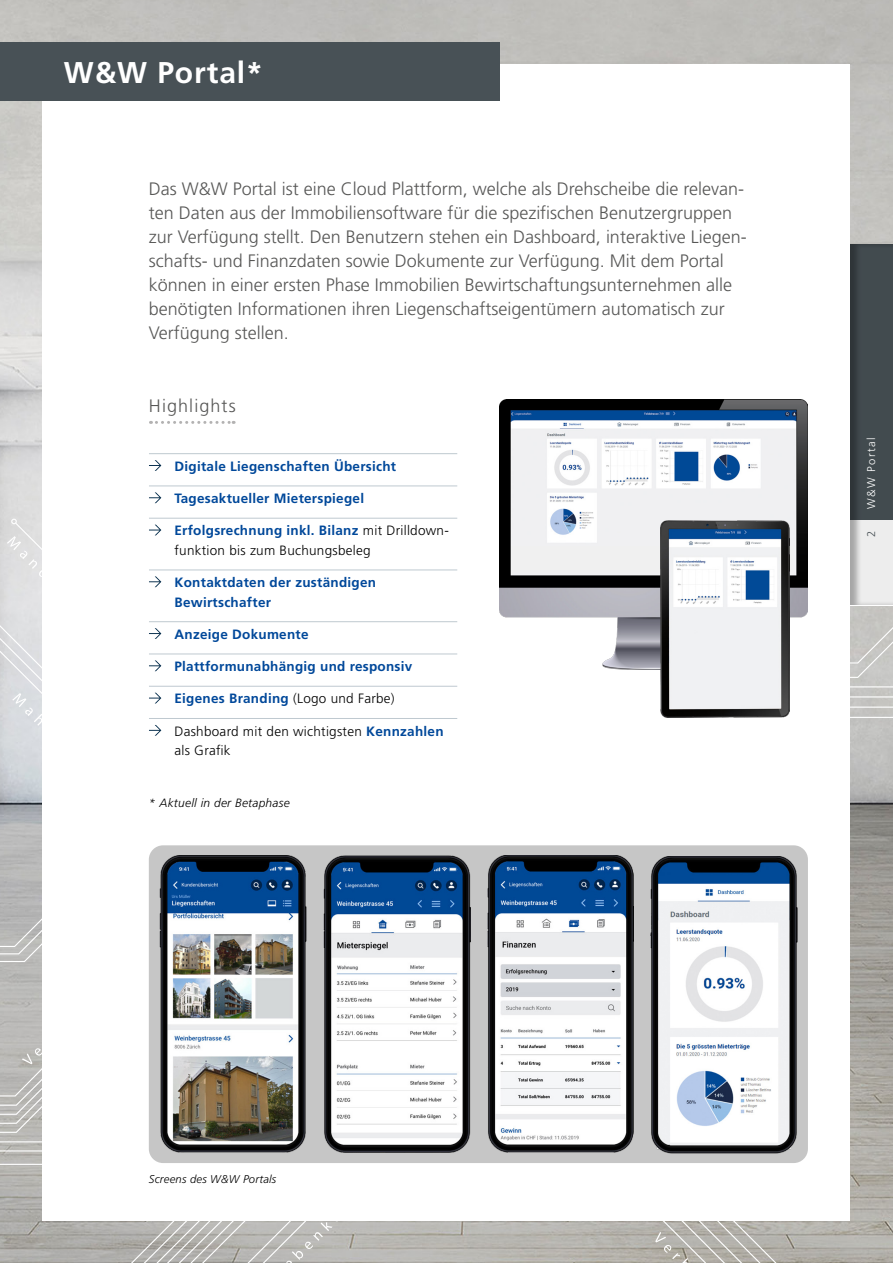
<style>
.page{position:relative;width:893px;height:1263px;background:#fff}
.page>*{position:absolute;margin:0;border:0;box-sizing:border-box;transform-origin:0 0}
.t1{font:700 30px "Frutiger LT Pro";letter-spacing:.03em;color:#fff}
.t2{font:300 18px/24px "Frutiger LT Pro";color:#575756}
.t3{font:300 18px "Frutiger LT Pro";letter-spacing:.06em;color:#575756}
.t4{font:700 13.5px/19.5px "Frutiger LT Pro";letter-spacing:.02em;color:#00489a}
.t5{font:300 13.5px/19.5px "Frutiger LT Pro";letter-spacing:.02em;color:#000}
.t6{font:italic 300 12px "Frutiger LT Pro";letter-spacing:.02em;color:#000}
.t7{font:italic 300 11.25px "Frutiger LT Pro";letter-spacing:.02em;color:#000}
.t8{font:300 11.25px "Frutiger LT Pro";letter-spacing:.12em;color:#fff}
.t9{font:300 11.25px "Frutiger LT Pro";color:#485156}
.s1{font-weight:700;color:#00489a}
.s2{font-weight:300;color:#000}
</style>
<div class="page">
<img style="left:0;top:0;width:893px;height:1263px">
<svg style="left:0;top:550px;width:149px;height:713px;background:#b7b7b5"></svg>
<svg style="left:850px;top:605px;width:43px;height:81px;background:#c8c8c5"></svg>
<svg style="left:850px;top:753px;width:43px;height:152px;background:#9d9c98"></svg>
<svg style="left:418px;top:1220px;width:383px;height:43px;background:#b8b5b0"></svg>
<svg style="left:14px;top:521px;width:29px;height:274px;background:#dddee1"></svg>
<svg style="left:11px;top:519px;width:6px;height:5px"></svg>
<svg style="left:149px;top:1220px;width:250px;height:43px;background:#bbb9b6"></svg>
<svg style="left:850px;top:691px;width:43px;height:62px;background:#c5c5c3"></svg>
<svg style="left:12px;top:693px;width:31px;height:90px;background:#d8dce0"></svg>
<svg style="left:272px;top:1220px;width:103px;height:43px;background:#bdbcb9"></svg>
<svg style="left:0;top:831px;width:43px;height:321px;background:#bcbcba"></svg>
<svg style="left:655px;top:1232px;width:131px;height:31px;background:#b6b3ad"></svg>
<svg style="left:7px;top:536px;width:36px;height:68px;background:#e2e2e3"></svg>
<div style="left:43px;top:64px;width:807px;height:1156px;background:#fff"></div>
<div style="left:849px;top:244px;width:44px;height:361px;background:#000;opacity:.3"></div>
<div style="left:149px;top:845px;width:659px;height:318px;background:#c6c6c6;border-radius:14px"></div>
<img style="left:500px;top:400px;width:308px;height:270px">
<img style="left:661px;top:521px;width:129px;height:196px">
<img style="left:651px;top:856px;width:146px;height:297px">
<img style="left:488px;top:855px;width:146px;height:297px">
<img style="left:324px;top:855px;width:146px;height:297px">
<img style="left:159px;top:855px;width:148px;height:297px">
<div style="left:0;top:43px;width:500px;height:58px;background:#485156"></div>
<svg style="left:150px;top:421px;width:84px;height:3px"></svg>
<hr style="left:149px;top:453px;width:308px;height:1px;background:#bfc9d0">
<hr style="left:149px;top:486px;width:308px;height:1px;background:#bfc9d0">
<hr style="left:149px;top:518px;width:308px;height:1px;background:#bfc9d0">
<hr style="left:149px;top:570px;width:308px;height:1px;background:#bfc9d0">
<hr style="left:149px;top:621px;width:308px;height:1px;background:#bfc9d0">
<hr style="left:149px;top:654px;width:308px;height:1px;background:#bfc9d0">
<hr style="left:149px;top:686px;width:308px;height:1px;background:#bfc9d0">
<hr style="left:149px;top:718px;width:308px;height:1px;background:#bfc9d0">
<svg style="left:149px;top:460px;width:12px;height:11px"></svg>
<svg style="left:149px;top:492px;width:12px;height:11px"></svg>
<svg style="left:149px;top:525px;width:12px;height:10px"></svg>
<svg style="left:149px;top:576px;width:12px;height:11px"></svg>
<svg style="left:149px;top:628px;width:12px;height:11px"></svg>
<svg style="left:149px;top:660px;width:12px;height:11px"></svg>
<svg style="left:149px;top:693px;width:12px;height:10px"></svg>
<svg style="left:149px;top:725px;width:12px;height:11px"></svg>
<h1 class="t1" style="left:64px;top:55px;width:201px">W&amp;W Portal*</h1>
<p class="t2" style="left:149px;top:177px;width:600px">Das W&amp;W Portal ist eine Cloud Plattform, welche als Drehscheibe die relevan&shy;ten Daten aus der Immobiliensoftware für die spezifischen Benutzergruppen zur Verfügung stellt. Den Benutzern stehen ein Dashboard, interaktive Liegen&shy;schafts- und Finanzdaten sowie Dokumente zur Verfügung. Mit dem Portal können in einer ersten Phase Immobilien Bewirtschaftungsunternehmen alle benötigten Informationen ihren Liegenschaftseigentümern automatisch zur Verfügung stellen.</p>
<p class="t3" style="left:149px;top:396px;width:88px">Highlights</p>
<p class="t4" style="left:174px;top:456px;width:223px">Digitale Liegenschaften Übersicht</p>
<p class="t4" style="left:174px;top:489px;width:191px">Tagesaktueller Mieterspiegel</p>
<p class="t5" style="left:174px;top:521px;width:276px"><span class="s1">Erfolgsrechnung inkl. Bilanz</span> mit Drilldown&shy;funktion bis zum Buchungsbeleg</p>
<p class="t4" style="left:174px;top:573px;width:203px">Kontaktdaten der zuständigen<br>Bewirtschafter</p>
<p class="t4" style="left:174px;top:624px;width:136px">Anzeige Dokumente</p>
<p class="t4" style="left:174px;top:657px;width:239px">Plattformunabhängig und responsiv</p>
<p class="t4" style="left:174px;top:689px;width:222px">Eigenes Branding <span class="s2">(Logo und Farbe)</span></p>
<p class="t5" style="left:174px;top:721px;width:271px">Dashboard mit den wichtigsten <span class="s1">Kennzahlen </span>als Grafik</p>
<p class="t6" style="left:149px;top:796px;width:142px">* Aktuell in der Betaphase</p>
<p class="t8" style="left:865px;top:509px;width:73px;rotate:-90deg">W&amp;W Portal</p>
<p class="t9" style="left:865px;top:537px;width:8px;rotate:-90deg">2</p>
<p class="t7" style="left:149px;top:1173px;width:129px">Screens des W&amp;W Portals</p>
</div>
